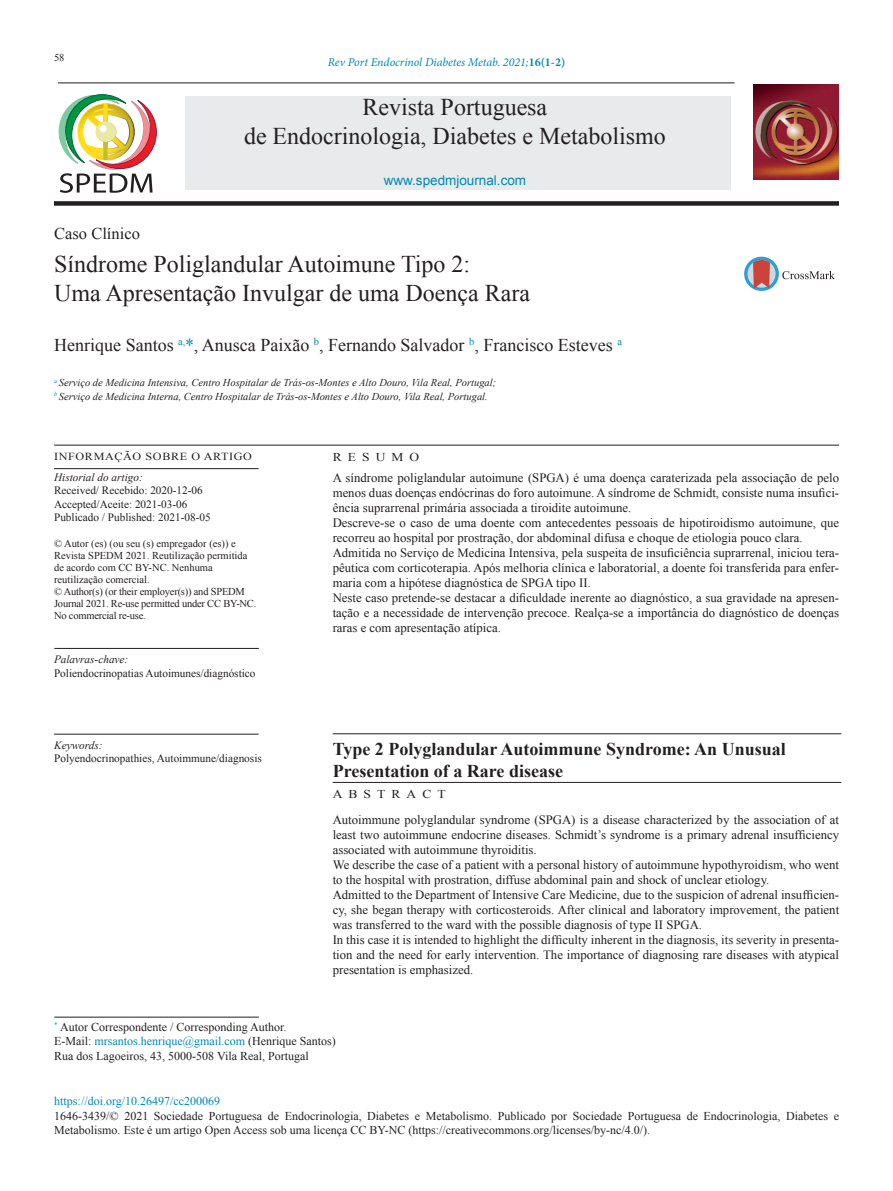
<style>
.page{position:relative;width:893px;height:1191px;background:#fff}
.page>*{position:absolute;margin:0;border:0;box-sizing:border-box;transform-origin:0 0}
.t1{font:24px/28.8px "Times New Roman";color:#231f20;text-align:center}
.t2{font:700 18px/21.6px "Times New Roman";color:#231f20}
.t3{font:18px "Times New Roman";color:#231f20}
.t4{font:16.5px "Times New Roman";color:#231f20}
.t5{font:13.5px "Arial";color:#0088b2}
.t6{font:12.75px/15px "Times New Roman";color:#231f20}
.t7{font:12px/14.4px "Times New Roman";color:#231f20}
.t8{font:italic 12px "Minion Pro";letter-spacing:-.005em;color:#0088b2}
.t9{font:12px "Times New Roman";color:#0088b2}
.t10{font:12px "Times New Roman";letter-spacing:.45em;color:#231f20;scale:1.12 1}
.t11{font:12px "Times New Roman";color:#231f20;scale:1.12 1}
.t12{font:11.25px/13.5px "Times New Roman";color:#231f20}
.t13{font:italic 11.25px "Times New Roman";color:#231f20}
.t14{font:10.8px "Times New Roman";letter-spacing:.05em;color:#231f20;scale:1.13 1}
.t15{font:10.5px/12px "Times New Roman";color:#231f20}
.t16{font:italic 10.5px/13.5px "Times New Roman";color:#231f20}
.s1{font-weight:700;font-style:normal}
.s2{color:#0088b2}
</style>
<div class="page">
<hr style="left:58px;top:83px;width:677px;height:1px;background:#231f20">
<div style="left:54px;top:201px;width:785px;height:5px;background:#231f20"></div>
<div style="left:185px;top:96px;width:545px;height:94px;background:#e9eaeb"></div>
<img style="left:754px;top:84px;width:85px;height:95px">
<svg style="left:59px;top:94px;width:98px;height:99px"></svg>
<div style="left:744px;top:257px;width:35px;height:34px;background:#2d9fd0;border-radius:50%"></div>
<svg style="left:747px;top:260px;width:29px;height:28px"></svg>
<svg style="left:753px;top:260px;width:17px;height:29px"></svg>
<svg style="left:782px;top:271px;width:53px;height:8px"></svg>
<hr style="left:54px;top:445px;width:785px;height:1px;background:#231f20">
<hr style="left:54px;top:468px;width:205px;height:1px;background:#231f20">
<hr style="left:333px;top:733px;width:508px;height:1px;background:#231f20">
<hr style="left:54px;top:1017px;width:205px;height:1px;background:#231f20">
<hr style="left:54px;top:648px;width:205px;height:1px;background:#231f20">
<hr style="left:54px;top:734px;width:205px;height:1px;background:#231f20">
<hr style="left:333px;top:782px;width:508px;height:1px;background:#231f20">
<p class="t15" style="left:54px;top:52px;width:12px">58</p>
<p class="t8" style="left:328px;top:54px;width:239px">Rev Port Endocrinol Diabetes Metab. 2021;<span class="s1">16(1-2)</span></p>
<h1 class="t1" style="left:244px;top:92px;width:423px">Revista Portuguesa<br>de Endocrinologia, Diabetes e Metabolismo</h1>
<p class="t5" style="left:384px;top:173px;width:144px">www.spedmjournal.com</p>
<p class="t4" style="left:54px;top:223px;width:87px">Caso Clínico</p>
<h1 class="t1" style="left:54px;top:250px;width:477px;text-align:left">Síndrome Poliglandular Autoimune Tipo 2:<br>Uma Apresentação Invulgar de uma Doença Rara</h1>
<h2 class="t3" style="left:54px;top:333px;width:569px">Henrique Santos <sup>a,</sup><span class="s2">*</span>, Anusca Paixão <sup>b</sup>, Fernando Salvador <sup>b</sup>, Francisco Esteves <sup>a</sup></h2>
<p class="t16" style="left:54px;top:376px;width:444px"><sup>a</sup> Serviço de Medicina Intensiva, Centro Hospitalar de Trás-os-Montes e Alto Douro, Vila Real, Portugal; <sup>b</sup> Serviço de Medicina Interna, Centro Hospitalar de Trás-os-Montes e Alto Douro, Vila Real, Portugal.</p>
<p class="t14" style="left:54px;top:449px;width:177px">INFORMAÇÃO SOBRE O ARTIGO</p>
<p class="t11" style="left:333px;top:449px;width:79px">RESUMO</p>
<p class="t6" style="left:333px;top:470px;width:508px">A síndrome poliglandular autoimune (SPGA) é uma doença caraterizada pela associação de pelo menos duas doenças endócrinas do foro autoimune. A síndrome de Schmidt, consiste numa insufici&shy;ência suprarrenal primária associada a tiroidite autoimune.<br>Descreve-se o caso de uma doente com antecedentes pessoais de hipotiroidismo autoimune, que recorreu ao hospital por prostração, dor abdominal difusa e choque de etiologia pouco clara.<br>Admitida no Serviço de Medicina Intensiva, pela suspeita de insuficiência suprarrenal, iniciou tera&shy;pêutica com corticoterapia. Após melhoria clínica e laboratorial, a doente foi transferida para enfer&shy;maria com a hipótese diagnóstica de SPGA tipo II.<br>Neste caso pretende-se destacar a dificuldade inerente ao diagnóstico, a sua gravidade na apresen&shy;tação e a necessidade de intervenção precoce. Realça-se a importância do diagnóstico de doenças raras e com apresentação atípica.</p>
<p class="t13" style="left:54px;top:469px;width:90px">Historial do artigo:</p>
<p class="t12" style="left:54px;top:484px;width:158px">Received/ Recebido: 2020-12-06<br>Accepted/Aceite: 2021-03-06<br>Publicado / Published: 2021-08-05</p>
<p class="t15" style="left:54px;top:537px;width:204px">© Autor (es) (ou seu (s) empregador (es)) e Revista SPEDM 2021. Reutilização permitida de acordo com CC BY-NC. Nenhuma reutilização comercial.<br>© Author(s) (or their employer(s)) and SPEDM Journal 2021. Re-use permitted under CC BY-NC.<br>No commercial re-use.</p>
<p class="t13" style="left:54px;top:651px;width:76px">Palavras-chave:</p>
<p class="t12" style="left:54px;top:666px;width:203px">Poliendocrinopatias Autoimunes/diagnóstico</p>
<p class="t13" style="left:54px;top:737px;width:50px">Keywords:</p>
<p class="t12" style="left:54px;top:751px;width:209px">Polyendocrinopathies, Autoimmune/diagnosis</p>
<h2 class="t2" style="left:333px;top:738px;width:455px">Type 2 Polyglandular Autoimmune Syndrome: An Unusual<br>Presentation of a Rare disease</h2>
<p class="t10" style="left:333px;top:786px;width:102px">ABSTRACT</p>
<p class="t6" style="left:333px;top:812px;width:508px">Autoimmune polyglandular syndrome (SPGA) is a disease characterized by the association of at least two autoimmune endocrine diseases. Schmidt’s syndrome is a primary adrenal insufficiency associated with autoimmune thyroiditis.<br>We describe the case of a patient with a personal history of autoimmune hypothyroidism, who went to the hospital with prostration, diffuse abdominal pain and shock of unclear etiology.<br>Admitted to the Department of Intensive Care Medicine, due to the suspicion of adrenal insufficien&shy;cy, she began therapy with corticosteroids. After clinical and laboratory improvement, the patient was transferred to the ward with the possible diagnosis of type II SPGA.<br>In this case it is intended to highlight the difficulty inherent in the diagnosis, its severity in presenta&shy;tion and the need for early intervention. The importance of diagnosing rare diseases with atypical presentation is emphasized.</p>
<p class="t7" style="left:54px;top:1019px;width:283px"><sup>*</sup> Autor Correspondente / Corresponding Author.<br>E-Mail: <span class="s2">mrsantos.henrique@gmail.com</span> (Henrique Santos)<br>Rua dos Lagoeiros, 43, 5000-508 Vila Real, Portugal</p>
<p class="t9" style="left:54px;top:1093px;width:167px">https://doi.org/10.26497/cc200069</p>
<p class="t7" style="left:54px;top:1108px;width:786px">1646-3439/© 2021 Sociedade Portuguesa de Endocrinologia, Diabetes e Metabolismo. Publicado por Sociedade Portuguesa de Endocrinologia, Diabetes e<br>Metabolismo. Este é um artigo Open Access sob uma licença CC BY-NC (https://creativecommons.org/licenses/by-nc/4.0/).</p>
</div>
